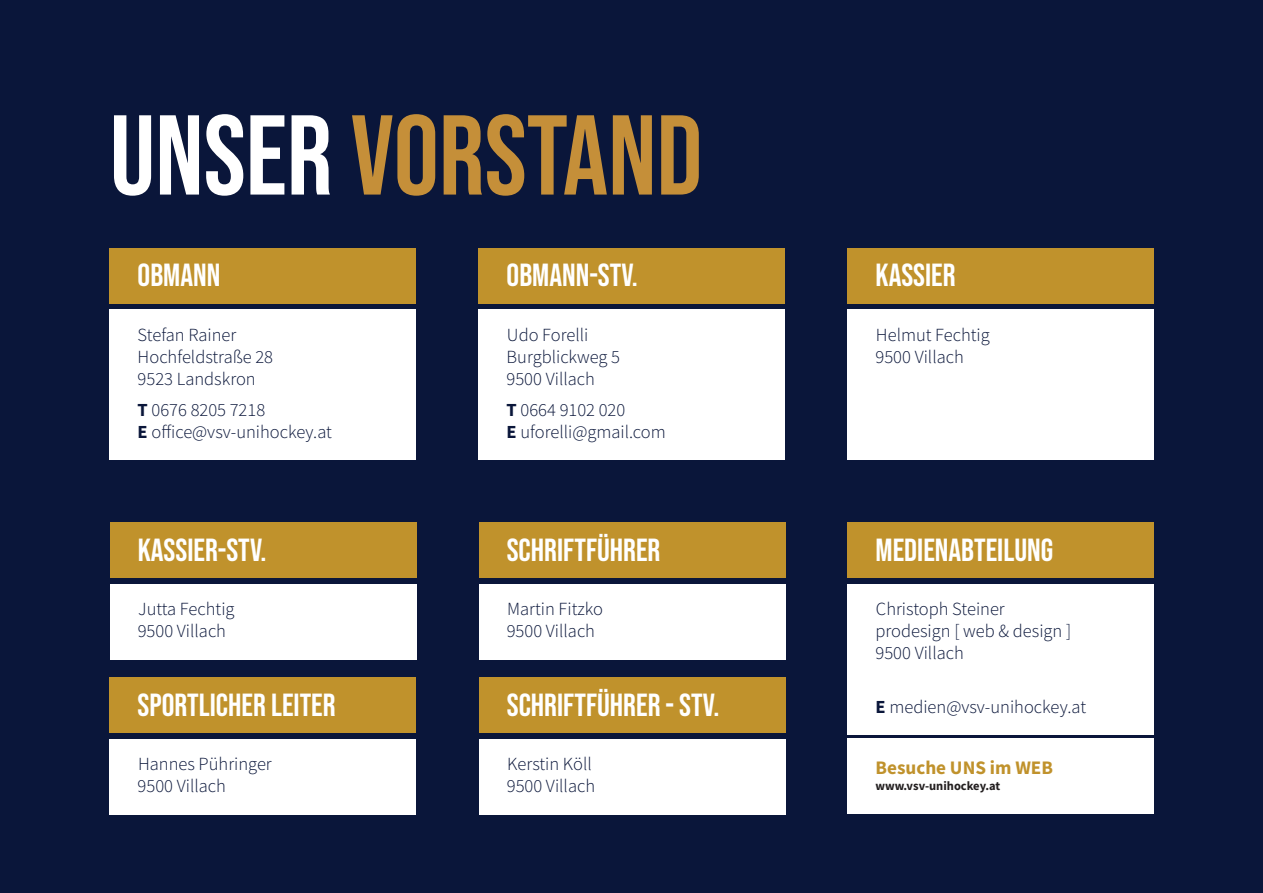
<style>
.page{position:relative;width:1263px;height:893px;background:#0a163a}
.page>*{position:absolute;margin:0;border:0;box-sizing:border-box;transform-origin:0 0}
.t1{font:113.25px "Bebas Neue";color:#c58f39}
.t2{font:31.8px "Bebas Neue";color:#fff}
.t3{font:700 19.2px "Source Sans Pro";color:#c0922c}
.t4{font:300 18.45px/22.2px "Source Sans Pro";color:#0a163a}
.t5{font:700 12.45px "Source Sans Pro";color:#231f20}
.s1{color:#fff}
.s2{font-weight:700}
</style>
<div class="page">
<div style="left:110px;top:310px;width:306px;height:150px;background:#fff"></div>
<div style="left:110px;top:248px;width:306px;height:55px;background:#c0922c"></div>
<div style="left:479px;top:310px;width:306px;height:150px;background:#fff"></div>
<div style="left:479px;top:248px;width:306px;height:55px;background:#c0922c"></div>
<div style="left:848px;top:310px;width:306px;height:150px;background:#fff"></div>
<div style="left:848px;top:248px;width:306px;height:55px;background:#c0922c"></div>
<div style="left:110px;top:584px;width:306px;height:75px;background:#fff"></div>
<div style="left:110px;top:523px;width:306px;height:55px;background:#c0922c"></div>
<div style="left:479px;top:584px;width:306px;height:75px;background:#fff"></div>
<div style="left:479px;top:523px;width:306px;height:55px;background:#c0922c"></div>
<div style="left:479px;top:739px;width:306px;height:75px;background:#fff"></div>
<div style="left:479px;top:678px;width:306px;height:55px;background:#c0922c"></div>
<div style="left:110px;top:739px;width:306px;height:75px;background:#fff"></div>
<div style="left:110px;top:678px;width:306px;height:55px;background:#c0922c"></div>
<div style="left:848px;top:584px;width:306px;height:150px;background:#fff"></div>
<div style="left:848px;top:523px;width:306px;height:55px;background:#c0922c"></div>
<div style="left:848px;top:739px;width:306px;height:75px;background:#fff"></div>
<h1 class="t1" style="left:110px;top:91px;width:594px"><span class="s1">UNSER</span> VORSTAND</h1>
<h2 class="t2" style="left:138px;top:257px;width:84px">OBMANN</h2>
<h2 class="t2" style="left:507px;top:257px;width:133px">OBMANN-STV.</h2>
<h2 class="t2" style="left:875px;top:257px;width:82px">KASSIER</h2>
<p class="t4" style="left:138px;top:323px;width:137px">Stefan Rainer<br>Hochfeldstraße 28<br>9523 Landskron</p>
<p class="t4" style="left:138px;top:399px;width:196px"><span class="s2">T</span> 0676 8205 7218<br><span class="s2">E</span> office@vsv-unihockey.at</p>
<p class="t4" style="left:507px;top:323px;width:115px">Udo Forelli<br>Burgblickweg 5<br>9500 Villach</p>
<p class="t4" style="left:507px;top:399px;width:161px"><span class="s2">T</span> 0664 9102 020<br><span class="s2">E</span> uforelli@gmail.com</p>
<p class="t4" style="left:875px;top:323px;width:116px">Helmut Fechtig<br>9500 Villach</p>
<h2 class="t2" style="left:138px;top:532px;width:130px">KASSIER-STV.</h2>
<h2 class="t2" style="left:507px;top:532px;width:155px">SCHRIFTFÜHRER</h2>
<h2 class="t2" style="left:875px;top:532px;width:179px">MEDIENABTEILUNG</h2>
<p class="t4" style="left:138px;top:598px;width:98px">Jutta Fechtig<br>9500 Villach</p>
<h2 class="t2" style="left:138px;top:687px;width:200px">SPORTLICHER LEITER</h2>
<p class="t4" style="left:507px;top:598px;width:98px">Martin Fitzko<br>9500 Villach</p>
<h2 class="t2" style="left:507px;top:687px;width:214px">SCHRIFTFÜHRER - STV.</h2>
<p class="t4" style="left:875px;top:598px;width:197px">Christoph Steiner prodesign [ web &amp; design ]<br>9500 Villach</p>
<p class="t4" style="left:875px;top:695px;width:212px"><span class="s2">E</span> medien@vsv-unihockey.at</p>
<p class="t4" style="left:138px;top:753px;width:136px">Hannes Pühringer<br>9500 Villach</p>
<p class="t4" style="left:507px;top:753px;width:90px">Kerstin Köll<br>9500 Villach</p>
<p class="t3" style="left:875px;top:754px;width:179px">Besuche UNS im WEB</p>
<p class="t5" style="left:875px;top:778px;width:126px">www.vsv-unihockey.at</p>
</div>
